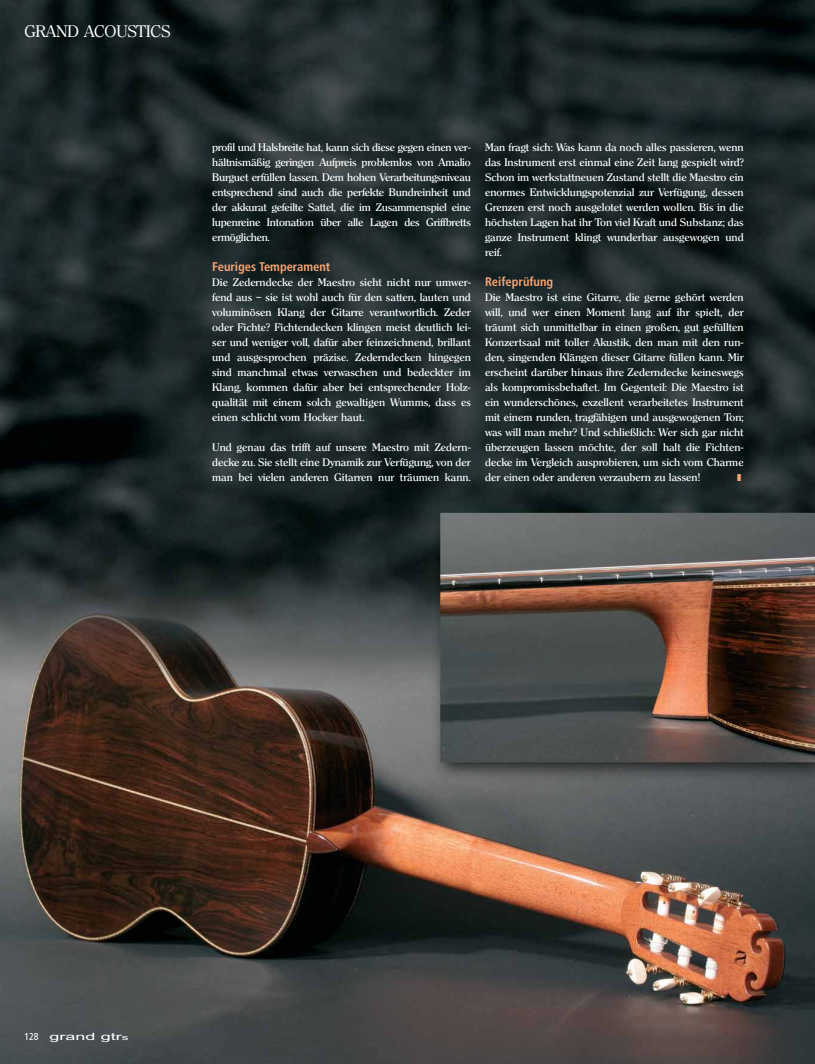
<style>
.page{position:relative;width:815px;height:1064px;background:#fff}
.page>*{position:absolute;margin:0;border:0;box-sizing:border-box;transform-origin:0 0}
.t1{font:16.25px "Clerface";color:#fff}
.t2{font:700 condensed 12.5px "Frutiger";color:#f9a572}
.t3{font:500 10.62px/15px "Clerface";color:#fff;text-align:justify}
.t4{font:10px "Arial";color:#fff;scale:1.8 1}
.s1{font-family:"Frutiger";font-stretch:condensed}
.s2{font-size:7.5px}
</style>
<div class="page">
<img style="left:0;top:0;width:815px;height:1064px">
<svg style="left:738px;top:474px;width:3px;height:7px"></svg>
<h1 class="t1" style="left:24px;top:26px;width:148px">GRAND ACOUSTICS</h1>
<p class="t3" style="left:212px;top:140px;width:260px">profil und Halsbreite hat, kann sich diese gegen einen ver&shy;hältnismäßig geringen Aufpreis problemlos von Amalio Burguet erfüllen lassen. Dem hohen Verarbeitungsniveau entsprechend sind auch die perfekte Bundreinheit und der akkurat gefeilte Sattel, die im Zusammenspiel eine lupenreine Intonation über alle Lagen des Griffbretts ermöglichen.</p>
<p class="t2" style="left:212px;top:261px;width:120px">Feuriges Temperament</p>
<p class="t3" style="left:212px;top:275px;width:260px">Die Zederndecke der Maestro sieht nicht nur umwer&shy;fend aus – sie ist wohl auch für den satten, lauten und voluminösen Klang der Gitarre verantwortlich. Zeder oder Fichte? Fichtendecken klingen meist deutlich lei&shy;ser und weniger voll, dafür aber feinzeichnend, brillant und ausgesprochen präzise. Zederndecken hingegen sind manchmal etwas verwaschen und bedeckter im Klang, kommen dafür aber bei entsprechender Holz&shy;qualität mit einem solch gewaltigen Wumms, dass es einen schlicht vom Hocker haut.</p>
<p class="t3" style="left:212px;top:440px;width:260px">Und genau das trifft auf unsere Maestro mit Zedern&shy;decke zu. Sie stellt eine Dynamik zur Verfügung, von der man bei vielen anderen Gitarren nur träumen kann.</p>
<p class="t3" style="left:485px;top:140px;width:260px">Man fragt sich: Was kann da noch alles passieren, wenn das Instrument erst einmal eine Zeit lang gespielt wird?<br>Schon im werkstattneuen Zustand stellt die Maestro ein enormes Entwicklungspotenzial zur Verfügung, dessen Grenzen erst noch ausgelotet werden wollen. Bis in die höchsten Lagen hat ihr Ton viel Kraft und Substanz; das ganze Instrument klingt wunderbar ausgewogen und reif.</p>
<p class="t2" style="left:485px;top:276px;width:70px">Reifeprüfung</p>
<p class="t3" style="left:485px;top:290px;width:260px">Die Maestro ist eine Gitarre, die gerne gehört werden will, und wer einen Moment lang auf ihr spielt, der träumt sich unmittelbar in einen großen, gut gefüllten Konzertsaal mit toller Akustik, den man mit den run&shy;den, singenden Klängen dieser Gitarre füllen kann. Mir erscheint darüber hinaus ihre Zederndecke keineswegs als kompromissbehaftet. Im Gegenteil: Die Maestro ist ein wunderschönes, exzellent verarbeitetes Instrument mit einem runden, tragfähigen und ausgewogenen Ton; was will man mehr? Und schließlich: Wer sich gar nicht überzeugen lassen möchte, der soll halt die Fichten&shy;decke im Vergleich ausprobieren, um sich vom Charme der einen oder anderen verzaubern zu lassen!</p>
<p class="t4" style="left:24px;top:1033px;width:59px"><span class="s1">128</span> grand gtr<span class="s2">s</span></p>
</div>
